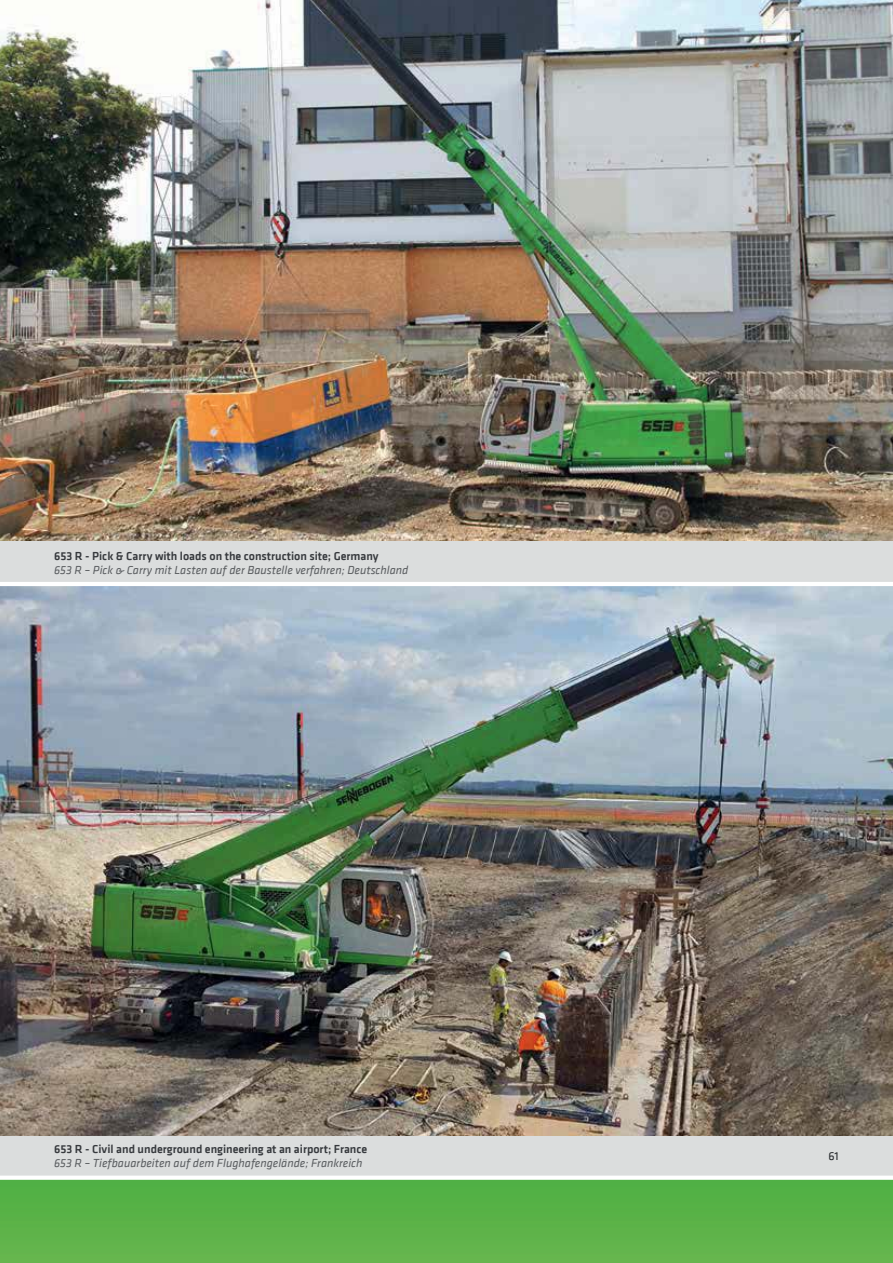
<style>
.page{position:relative;width:893px;height:1263px;background:#fff}
.page>*{position:absolute;margin:0;border:0;box-sizing:border-box;transform-origin:0 0}
.t1{font:italic 12px "Klavika";color:#595c5f}
.t2{font:500 12px "Klavika";color:#36393d}
.t3{font:12px "Klavika";color:#222528}
</style>
<div class="page">
<div style="left:0;top:1175px;width:893px;height:88px;background:#5ab247"></div>
<div style="left:0;top:1135px;width:893px;height:42px;background:#dbdddd"></div>
<svg style="left:0;top:1176px;width:893px;height:4px;background:#f6fbf6"></svg>
<img style="left:0;top:586px;width:893px;height:549px">
<img style="left:0;top:0;width:893px;height:541px">
<div style="left:0;top:541px;width:893px;height:41px;background:#dbdddd"></div>
<p class="t2" style="left:54px;top:551px;width:326px">653 R - Pick &amp; Carry with loads on the construction site; Germany</p>
<p class="t1" style="left:54px;top:563px;width:356px">653 R – Pick &amp; Carry mit Lasten auf der Baustelle verfahren; Deutschland</p>
<p class="t2" style="left:54px;top:1144px;width:314px">653 R - Civil and underground engineering at an airport; France</p>
<p class="t1" style="left:54px;top:1156px;width:310px">653 R – Tiefbauarbeiten auf dem Flughafengelände; Frankreich</p>
<p class="t3" style="left:828px;top:1150px;width:12px">61</p>
</div>
